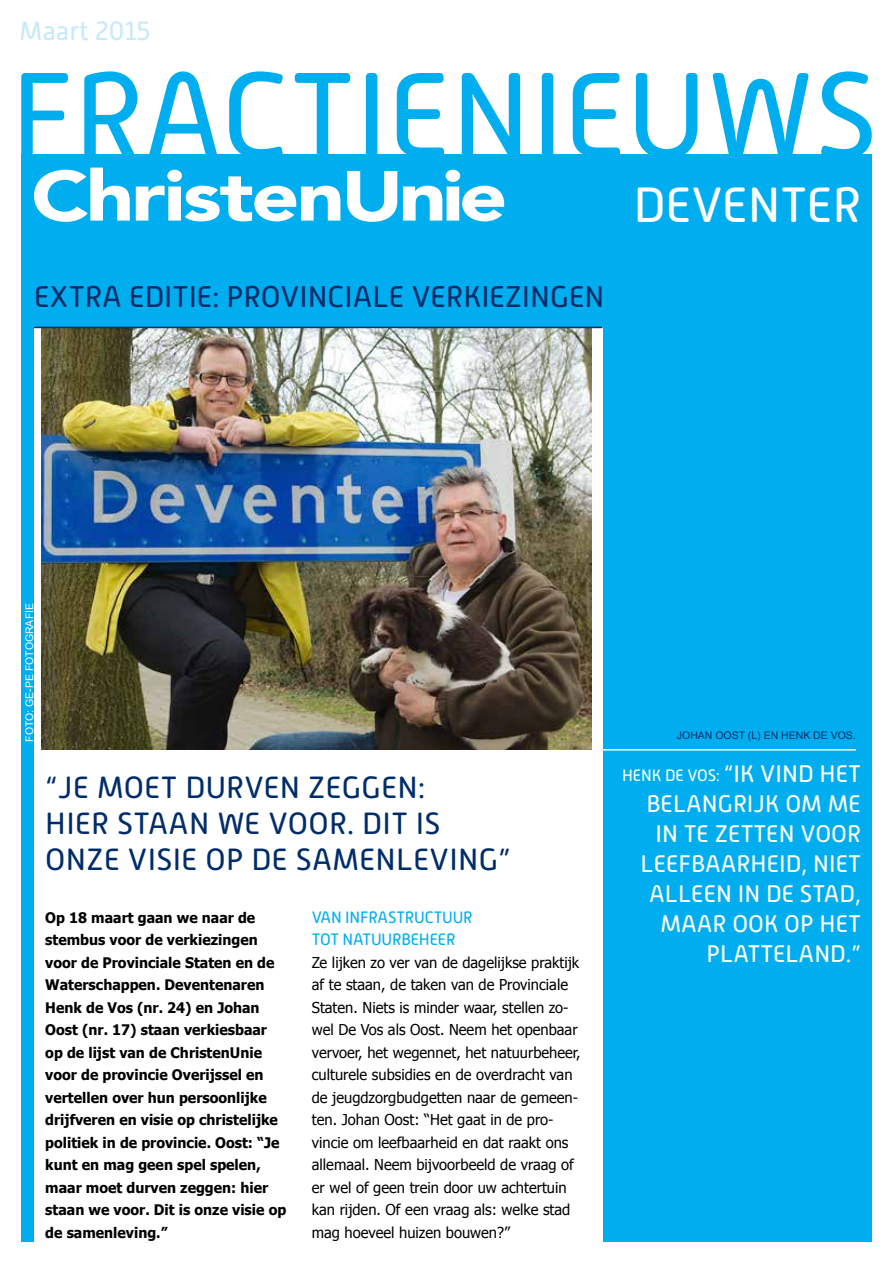
<style>
.page{position:relative;width:893px;height:1263px;background:#fff}
.page>*{position:absolute;margin:0;border:0;box-sizing:border-box;transform-origin:0 0}
.t1{font:49.5px "Alwyn New Rounded";color:#fff}
.t2{font:30.75px/35.8px "Alwyn New Rounded";letter-spacing:.01em;color:#002d6a}
.t3{font:30px "Alwyn New Rounded";color:#002d6a}
.t4{font:26.4px "Alwyn New Rounded";color:#c7eafb}
.t5{font:24px/30px "Alwyn New Rounded";color:#fff;text-align:right}
.t6{font:16.5px/22.5px "Alwyn New Rounded";letter-spacing:-.01em;color:#00aeef}
.t7{font:16.5px "Alwyn New Rounded";letter-spacing:-.01em;color:#fff}
.t8{font:15px/22.5px "Tahoma";color:#000}
.t9{font:700 14.55px/22.5px "Tahoma";color:#000}
.t10{font:10.5px "Arial";color:#002d6a}
.t11{font:10.5px "Arial";color:#fff}
</style>
<div class="page">
<div style="left:21px;top:154px;width:851px;height:1088px;background:#00aeef"></div>
<div style="left:34px;top:327px;width:568px;height:927px;background:#fff"></div>
<svg style="left:403px;top:170px;width:101px;height:51px"></svg>
<svg style="left:136px;top:170px;width:204px;height:51px"></svg>
<svg style="left:347px;top:171px;width:50px;height:51px"></svg>
<svg style="left:34px;top:168px;width:96px;height:54px"></svg>
<svg style="left:21px;top:71px;width:851px;height:83px"></svg>
<img style="left:41px;top:328px;width:551px;height:421px">
<hr style="left:599px;top:749px;width:257px;height:1px;background:#fff">
<hr style="left:34px;top:327px;width:568px;height:1px;background:#002d6a">
<h3 class="t4" style="left:19px;top:16px;width:132px">Maart 2015</h3>
<h3 class="t3" style="left:34px;top:280px;width:572px">EXTRA EDITIE: PROVINCIALE VERKIEZINGEN</h3>
<h1 class="t1" style="left:633px;top:177px;width:229px">DEVENTER</h1>
<p class="t11" style="left:23px;top:742px;width:140px;rotate:-90deg">FOTO: GE-PE FOTOGRAFIE</p>
<h2 class="t2" style="left:45px;top:770px;width:467px">“JE MOET DURVEN ZEGGEN:<br>HIER STAAN WE VOOR. DIT IS<br>ONZE VISIE OP DE SAMENLEVING”</h2>
<p class="t9" style="left:45px;top:905px;width:242px">Op 18 maart gaan we naar de stembus voor de verkiezingen voor de Provinciale Staten en de<br>Waterschappen. Deventenaren<br>Henk de Vos (nr. 24) en Johan<br>Oost (nr. 17) staan verkiesbaar op de lijst van de ChristenUnie voor de provincie Overijssel en vertellen over hun persoonlijke drijfveren en visie op christelijke politiek in de provincie. Oost: “Je kunt en mag geen spel spelen, maar moet durven zeggen: hier staan we voor. Dit is onze visie op de samenleving.”</p>
<p class="t6" style="left:312px;top:906px;width:162px">VAN INFRASTRUCTUUR<br>TOT NATUURBEHEER</p>
<p class="t8" style="left:312px;top:950px;width:270px">Ze lijken zo ver van de dagelijkse praktijk af te staan, de taken van de Provinciale Staten. Niets is minder waar, stellen zo&shy;wel De Vos als Oost. Neem het openbaar vervoer, het wegennet, het natuurbeheer, culturele subsidies en de overdracht van de jeugdzorgbudgetten naar de gemeen&shy;ten. Johan Oost: “Het gaat in de pro&shy;vincie om leefbaarheid en dat raakt ons allemaal. Neem bijvoorbeeld de vraag of er wel of geen trein door uw achtertuin kan rijden. Of een vraag als: welke stad mag hoeveel huizen bouwen?”</p>
<p class="t10" style="left:677px;top:728px;width:180px">JOHAN OOST (L) EN HENK DE VOS.</p>
<h3 class="t5" style="left:640px;top:758px;width:222px">“IK VIND HET<br>BELANGRIJK OM ME<br>IN TE ZETTEN VOOR<br>LEEFBAARHEID, NIET<br>ALLEEN IN DE STAD,<br>MAAR OOK OP HET<br>PLATTELAND.”</h3>
<p class="t7" style="left:622px;top:766px;width:99px">HENK DE VOS:</p>
</div>
